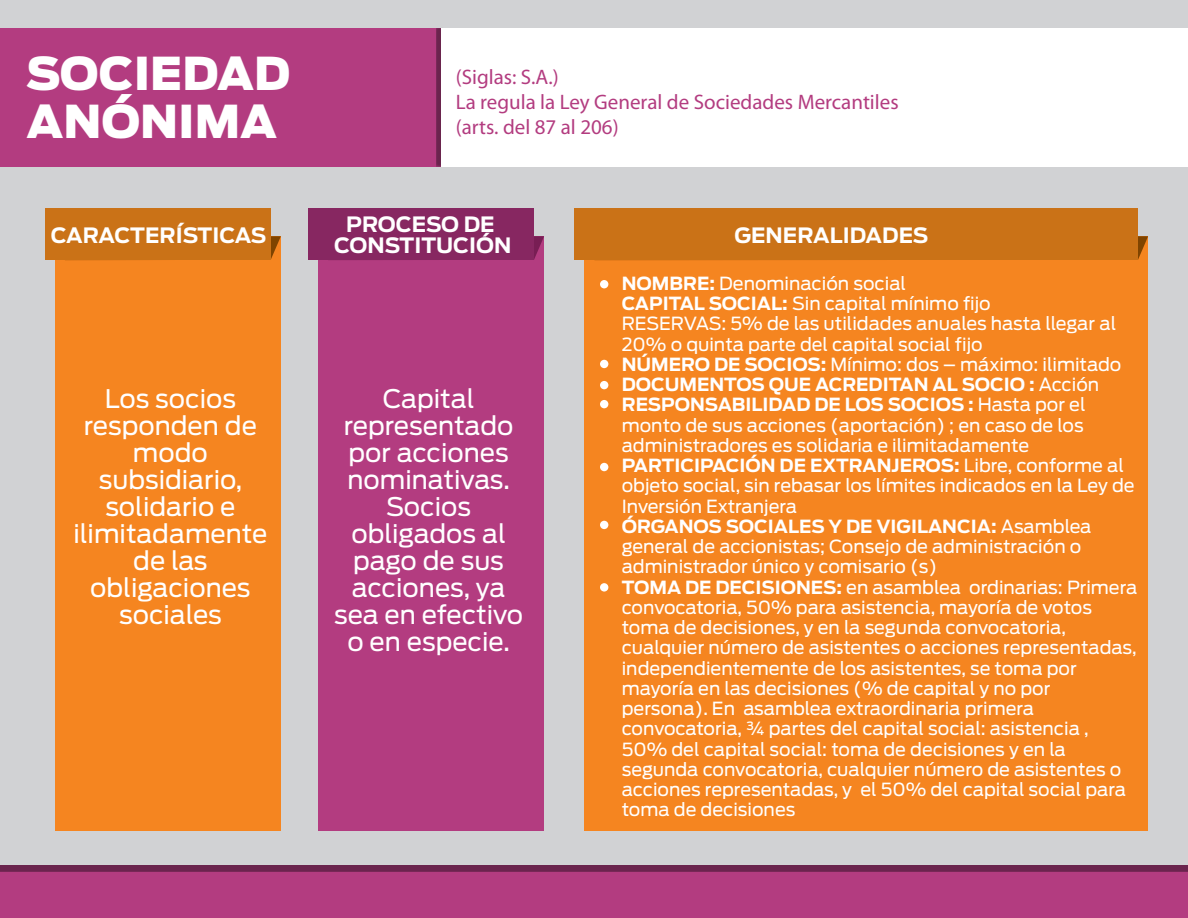
<style>
.page{position:relative;width:1188px;height:918px;background:#fff}
.page>*{position:absolute;margin:0;border:0;box-sizing:border-box;transform-origin:0 0}
.t1{font:900 45px/48px "Antenna";color:#fff}
.t2{font:25.5px/27px "Antenna";color:#fff;text-align:center}
.t3{font:21px/25.2px "Myriad Pro";color:#b33c80}
.t4{font:700 21px/21px "Antenna";color:#fff;text-align:center}
.t5{font:18px/20.2px "Antenna";color:#fff}
.s1{font-weight:700}
</style>
<div class="page">
<div style="left:0;top:810px;width:1188px;height:108px;background:#b33c80"></div>
<svg style="left:0;top:864px;width:1188px;height:8px;background:#783a5f"></svg>
<div style="left:0;top:0;width:1188px;height:864px;background:#d1d2d4"></div>
<div style="left:0;top:28px;width:442px;height:139px;background:#b33c80"></div>
<svg style="left:436px;top:28px;width:6px;height:139px"></svg>
<div style="left:442px;top:28px;width:746px;height:139px;background:#fff"></div>
<div style="left:55px;top:236px;width:226px;height:595px;background:#f58520"></div>
<svg style="left:271px;top:236px;width:10px;height:23px"></svg>
<div style="left:45px;top:209px;width:226px;height:51px;background:#ca7217"></div>
<div style="left:585px;top:236px;width:563px;height:595px;background:#f58520"></div>
<div style="left:575px;top:209px;width:563px;height:51px;background:#ca7217"></div>
<div style="left:319px;top:236px;width:225px;height:595px;background:#b33c80"></div>
<svg style="left:534px;top:236px;width:10px;height:23px"></svg>
<div style="left:308px;top:209px;width:226px;height:51px;background:#872761"></div>
<div style="left:600px;top:280px;width:8px;height:8px;background:#fff;border-radius:50%"></div>
<div style="left:600px;top:360px;width:8px;height:8px;background:#fff;border-radius:50%"></div>
<div style="left:600px;top:400px;width:8px;height:8px;background:#fff;border-radius:50%"></div>
<div style="left:600px;top:381px;width:8px;height:8px;background:#fff;border-radius:50%"></div>
<div style="left:600px;top:463px;width:8px;height:8px;background:#fff;border-radius:50%"></div>
<div style="left:600px;top:521px;width:8px;height:8px;background:#fff;border-radius:50%"></div>
<div style="left:600px;top:583px;width:8px;height:9px;background:#fff;border-radius:50%"></div>
<h1 class="t1" style="left:26px;top:50px;width:265px">SOCIEDAD<br>ANÓNIMA</h1>
<p class="t3" style="left:456px;top:64px;width:444px">(Siglas: S.A.)<br>La regula la Ley General de Sociedades Mercantiles (arts. del 87 al 206)</p>
<p class="t4" style="left:334px;top:214px;width:179px">PROCESO DE<br>CONSTITUCIÓN</p>
<p class="t4" style="left:51px;top:225px;width:217px">CARACTERÍSTICAS</p>
<p class="t4" style="left:734px;top:225px;width:195px">GENERALIDADES</p>
<h2 class="t2" style="left:73px;top:386px;width:195px">Los socios responden de modo subsidiario, solidario e ilimitadamente de las obligaciones sociales</h2>
<h2 class="t2" style="left:334px;top:386px;width:191px">Capital representado por acciones nominativas.<br>Socios obligados al pago de sus acciones, ya sea en efectivo o en especie.</h2>
<p class="t5" style="left:622px;top:273px;width:517px"><span class="s1">NOMBRE:</span> Denominación social<br><span class="s1">CAPITAL SOCIAL:</span> Sin capital mínimo fijo<br>RESERVAS: 5% de las utilidades anuales hasta llegar al 20% o quinta parte del capital social fijo<br><span class="s1">NÚMERO DE SOCIOS:</span> Mínimo: dos – máximo: ilimitado <span class="s1">DOCUMENTOS QUE ACREDITAN AL SOCIO :</span> Acción <span class="s1">RESPONSABILIDAD DE LOS SOCIOS :</span> Hasta por el monto de sus acciones (aportación) ; en caso de los administradores es solidaria e ilimitadamente <span class="s1">PARTICIPACIÓN DE EXTRANJEROS:</span> Libre, conforme al objeto social, sin rebasar los límites indicados en la Ley de Inversión Extranjera<br><span class="s1">ÓRGANOS SOCIALES Y DE VIGILANCIA:</span> Asamblea general de accionistas; Consejo de administración o administrador único y comisario (s)<br><span class="s1">TOMA DE DECISIONES:</span> en asamblea ordinarias: Primera convocatoria, 50% para asistencia, mayoría de votos toma de decisiones, y en la segunda convocatoria, cualquier número de asistentes o acciones representadas, independientemente de los asistentes, se toma por mayoría en las decisiones (% de capital y no por persona). En asamblea extraordinaria primera convocatoria, ¾ partes del capital social: asistencia , 50% del capital social: toma de decisiones y en la segunda convocatoria, cualquier número de asistentes o acciones representadas, y el 50% del capital social para toma de decisiones</p>
</div>
